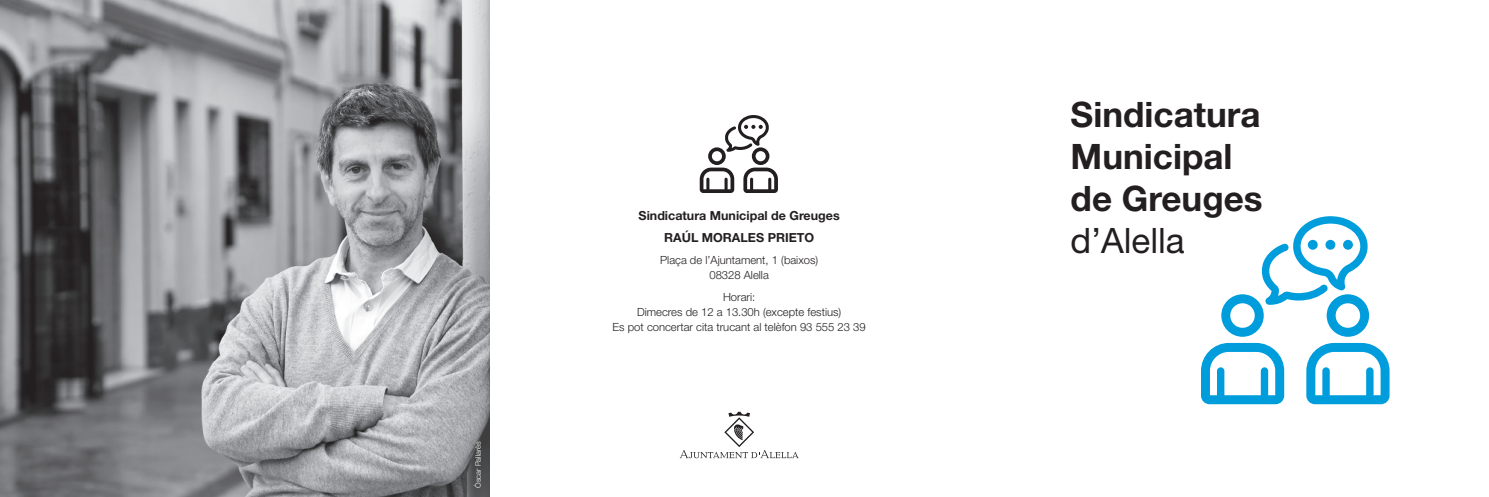
<style>
.page{position:relative;width:1489px;height:497px;background:#fff}
.page>*{position:absolute;margin:0;border:0;box-sizing:border-box;transform-origin:0 0}
.t1{font:700 35px/42px "Helvetica Neue LT Std";color:#231f20}
.t2{font:35px "Helvetica Neue LT Std";color:#231f20}
.t3{font:700 12.5px/22.1px "Helvetica Neue LT Std";color:#231f20;text-align:center}
.t4{font:300 11.25px/15px "Helvetica Neue LT Std";color:#231f20;text-align:center}
.t5{font:300 7.5px "Helvetica Neue LT Std";color:#fff}
</style>
<div class="page">
<svg style="left:1201px;top:342px;width:83px;height:61px"></svg>
<svg style="left:1306px;top:342px;width:83px;height:61px"></svg>
<svg style="left:1221px;top:216px;width:147px;height:120px"></svg>
<svg style="left:699px;top:115px;width:79px;height:78px"></svg>
<svg style="left:680px;top:411px;width:118px;height:46px"></svg>
<img style="left:0;top:0;width:489px;height:496px">
<p class="t5" style="left:473px;top:487px;width:48px;rotate:-90deg">Òscar Pallarès</p>
<p class="t3" style="left:638px;top:204px;width:203px">Sindicatura Municipal de Greuges<br>RAÚL MORALES PRIETO</p>
<p class="t4" style="left:660px;top:252px;width:159px">Plaça de l’Ajuntament, 1 (baixos)<br>08328 Alella</p>
<p class="t4" style="left:612px;top:289px;width:255px">Horari:<br>Dimecres de 12 a 13.30h (excepte festius)<br>Es pot concertar cita trucant al telèfon 93 555 23 39</p>
<h1 class="t1" style="left:1070px;top:92px;width:193px">Sindicatura<br>Municipal de Greuges</h1>
<h1 class="t2" style="left:1070px;top:219px;width:116px">d’Alella</h1>
</div>
